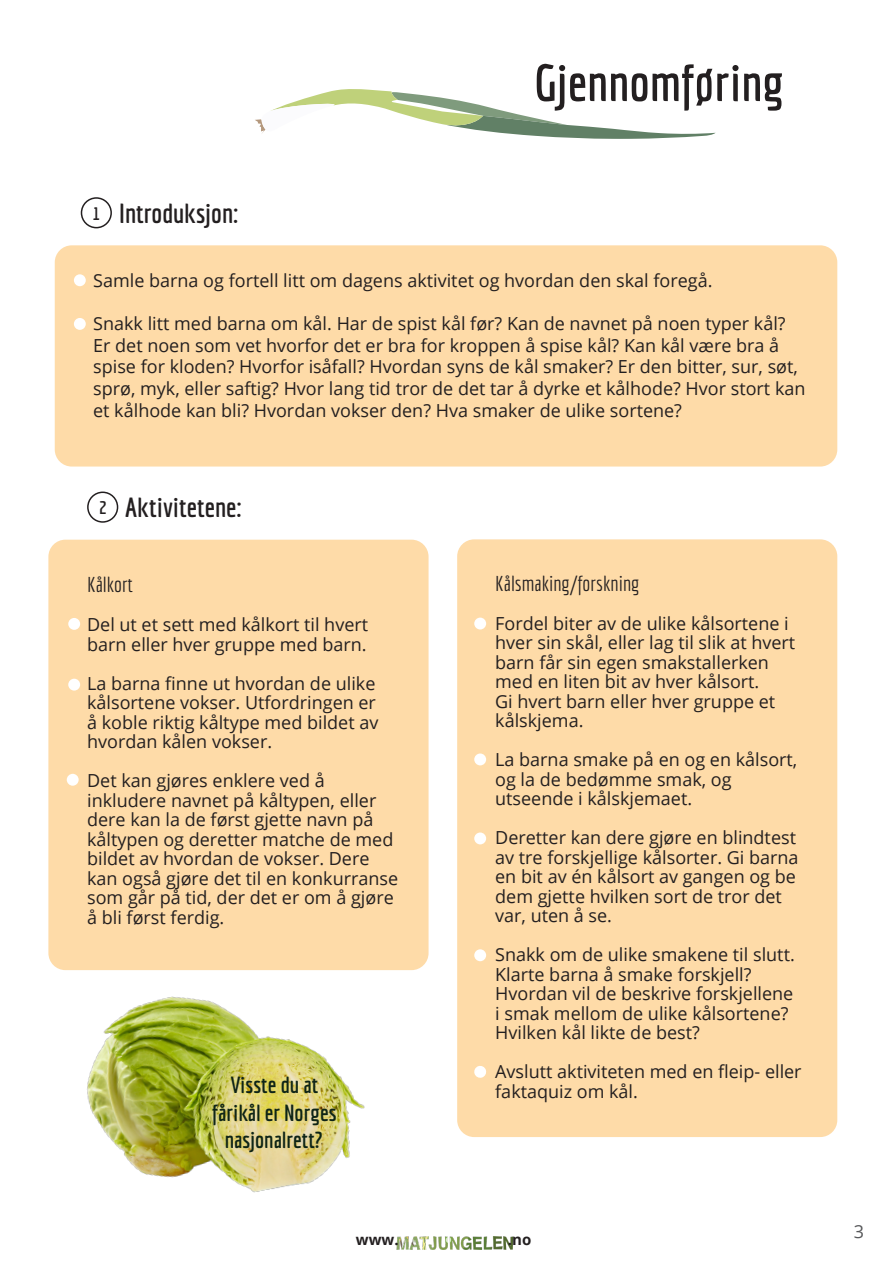
<style>
.page{position:relative;width:893px;height:1263px;background:#fff}
.page>*{position:absolute;margin:0;border:0;box-sizing:border-box;transform-origin:0 0}
.t1{font:700 51px "Economica";color:#231f20}
.t2{font:700 27px "Economica";color:#231f20}
.t3{font:700 22.8px "Economica";color:#0e2416}
.t4{font:21px "Economica";color:#231f20}
.t5{font:18px/19.5px "Open Sans";color:#231f20}
.t6{font:700 18px "Economica";color:#231f20}
.t7{font:18px "Open Sans";color:#57585a}
.t8{font:700 15px "Open Sans";color:#231f20}
</style>
<div class="page">
<img style="left:396px;top:1237px;width:117px;height:12px">
<img style="left:54px;top:966px;width:341px;height:227px">
<div style="left:457px;top:539px;width:380px;height:598px;background:#fedba8;border-radius:17px"></div>
<svg style="left:255px;top:89px;width:461px;height:50px"></svg>
<div style="left:55px;top:245px;width:782px;height:221px;background:#fedba8;border-radius:17px"></div>
<div style="left:48px;top:540px;width:381px;height:430px;background:#fedba8;border-radius:17px"></div>
<div style="left:81px;top:197px;width:31px;height:31px;border:2px solid #231f20;border-radius:50%"></div>
<div style="left:87px;top:491px;width:31px;height:32px;border:2px solid #231f20;border-radius:50%"></div>
<div style="left:74px;top:274px;width:12px;height:12px;background:#fff;border-radius:50%"></div>
<div style="left:74px;top:318px;width:12px;height:12px;background:#fff;border-radius:50%"></div>
<div style="left:68px;top:618px;width:12px;height:12px;background:#fff;border-radius:50%"></div>
<div style="left:68px;top:679px;width:12px;height:12px;background:#fff;border-radius:50%"></div>
<div style="left:67px;top:774px;width:12px;height:12px;background:#fff;border-radius:50%"></div>
<div style="left:474px;top:618px;width:12px;height:11px;background:#fff;border-radius:50%"></div>
<div style="left:474px;top:753px;width:12px;height:12px;background:#fff;border-radius:50%"></div>
<svg style="left:474px;top:1066px;width:13px;height:12px"></svg>
<div style="left:474px;top:949px;width:12px;height:12px;background:#fff;border-radius:50%"></div>
<div style="left:474px;top:832px;width:12px;height:12px;background:#fff;border-radius:50%"></div>
<p class="t6" style="left:93px;top:203px;width:9px">1</p>
<p class="t2" style="left:119px;top:197px;width:121px">Introduksjon:</p>
<p class="t1" style="left:534px;top:53px;width:252px">Gjennomføring</p>
<p class="t5" style="left:93px;top:270px;width:621px">Samle barna og fortell litt om dagens aktivitet og hvordan den skal foregå.</p>
<p class="t5" style="left:93px;top:312px;width:714px;line-height:21.6px">Snakk litt med barna om kål. Har de spist kål før? Kan de navnet på noen typer kål?<br>Er det noen som vet hvorfor det er bra for kroppen å spise kål? Kan kål være bra å spise for kloden? Hvorfor isåfall? Hvordan syns de kål smaker? Er den bitter, sur, søt, sprø, myk, eller saftig? Hvor lang tid tror de det tar å dyrke et kålhode? Hvor stort kan et kålhode kan bli? Hvordan vokser den? Hva smaker de ulike sortene?</p>
<p class="t6" style="left:99px;top:497px;width:9px">2</p>
<p class="t2" style="left:125px;top:492px;width:118px">Aktivitetene:</p>
<p class="t4" style="left:495px;top:571px;width:146px">Kålsmaking/forskning</p>
<p class="t5" style="left:495px;top:613px;width:302px">Fordel biter av de ulike kålsortene i hver sin skål, eller lag til slik at hvert barn får sin egen smakstallerken med en liten bit av hver kålsort.</p>
<p class="t5" style="left:495px;top:691px;width:282px">Gi hvert barn eller hver gruppe et kålskjema.</p>
<p class="t5" style="left:495px;top:750px;width:304px">La barna smake på en og en kålsort, og la de bedømme smak, og</p>
<p class="t5" style="left:495px;top:789px;width:198px">utseende i kålskjemaet.</p>
<p class="t5" style="left:495px;top:828px;width:305px">Deretter kan dere gjøre en blindtest av tre forskjellige kålsorter. Gi barna en bit av én kålsort av gangen og be dem gjette hvilken sort de tror det var, uten å se.</p>
<p class="t5" style="left:495px;top:945px;width:301px">Snakk om de ulike smakene til slutt.<br>Klarte barna å smake forskjell?<br>Hvordan vil de beskrive forskjellene i smak mellom de ulike kålsortene?<br>Hvilken kål likte de best?</p>
<p class="t5" style="left:495px;top:1062px;width:308px">Avslutt aktiviteten med en fleip- eller</p>
<p class="t4" style="left:87px;top:573px;width:47px">Kålkort</p>
<p class="t5" style="left:87px;top:615px;width:283px">Del ut et sett med kålkort til hvert barn eller hver gruppe med barn.</p>
<p class="t5" style="left:87px;top:673px;width:293px">La barna finne ut hvordan de ulike kålsortene vokser. Utfordringen er å koble riktig kåltype med bildet av hvordan kålen vokser.</p>
<p class="t5" style="left:87px;top:771px;width:239px">Det kan gjøres enklere ved å</p>
<p class="t5" style="left:87px;top:790px;width:291px">inkludere navnet på kåltypen, eller dere kan la de først gjette navn på</p>
<p class="t5" style="left:87px;top:829px;width:313px">kåltypen og deretter matche de med bildet av hvordan de vokser. Dere kan også gjøre det til en konkurranse som går på tid, der det er om å gjøre å bli først ferdig.</p>
<p class="t3" style="left:230px;top:1072px;width:89px">Visste du at</p>
<p class="t5" style="left:495px;top:1081px;width:144px">faktaquiz om kål.</p>
<p class="t3" style="left:212px;top:1099px;width:126px">fårikål er Norges</p>
<p class="t3" style="left:225px;top:1126px;width:99px">nasjonalrett?</p>
<p class="t8" style="left:356px;top:1229px;width:44px">www.</p>
<p class="t8" style="left:508px;top:1229px;width:25px">.no</p>
<p class="t7" style="left:854px;top:1219px;width:12px">3</p>
</div>
